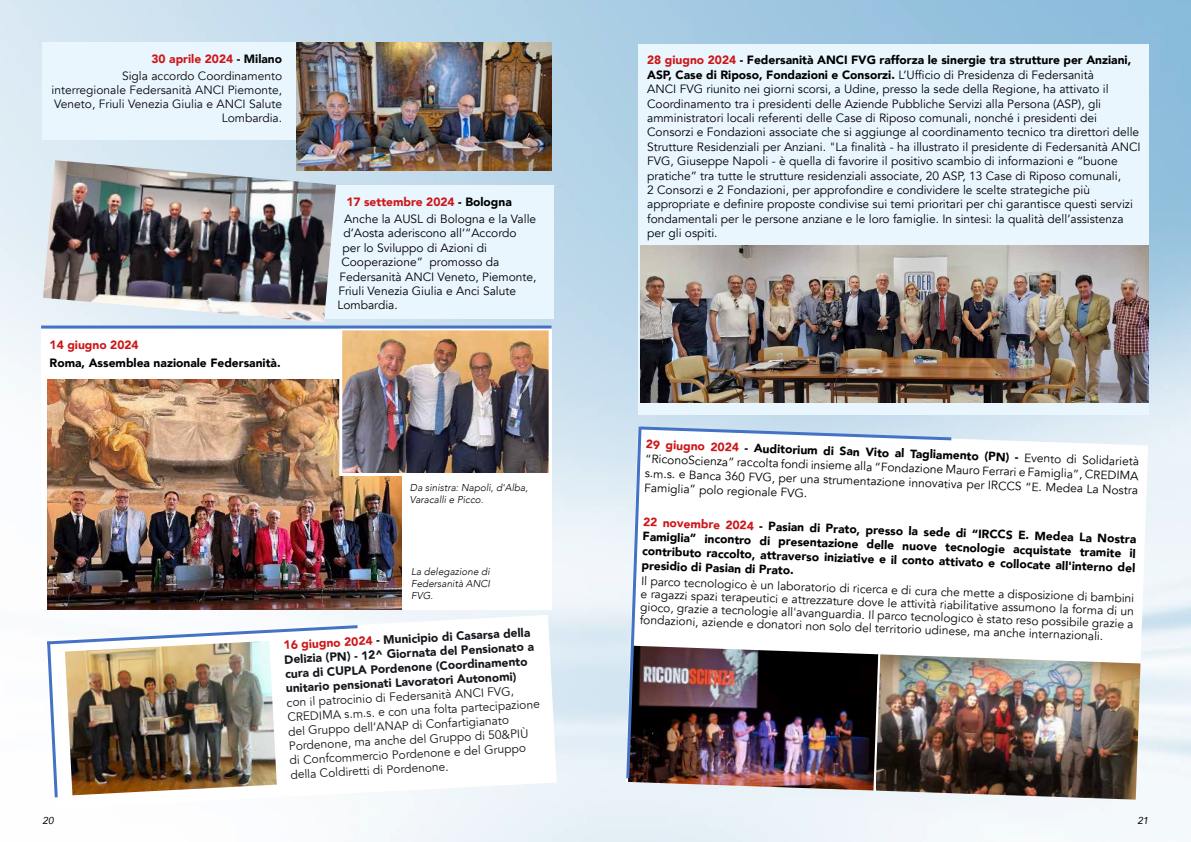
<style>
.page{position:relative;width:1191px;height:842px;background:#fff}
.page>*{position:absolute;margin:0;border:0;box-sizing:border-box;transform-origin:0 0}
.t1{font:12px/14.4px "Avenir";color:#000}
.t2{font:12px/12.9px "Avenir";color:#080809;text-align:right}
.t3{font:900 12px/14.4px "Avenir";color:#000;text-align:justify}
.t4{font:12px/14.4px "Avenir";color:#14171c}
.t5{font:900 12px/14.4px "Avenir";color:#14171c}
.t6{font:900 12px "Avenir";color:#cd1719}
.t7{font:italic 300 10px/12px "Avenir";color:#000}
.t8{font:italic 10px "Avenir";color:#000}
.s1{font-weight:900;color:#cd1719}
.s2{font-weight:900}
.s3{color:#cd1719}
.s4{color:#080809}
</style>
<div class="page">
<img style="left:0;top:0;width:1191px;height:842px">
<svg style="left:47px;top:615px;width:510px;height:194px"></svg>
<div style="left:41px;top:329px;width:510px;height:280px;background:#fff"></div>
<img style="left:47px;top:380px;width:355px;height:229px">
<img style="left:343px;top:331px;width:204px;height:141px">
<div style="left:339px;top:327px;width:212px;height:149px;border:3px solid #fff"></div>
<div style="left:43px;top:43px;width:507px;height:97px;background:#eaf6fe"></div>
<div style="left:277px;top:185px;width:276px;height:133px;background:#eaf6fe"></div>
<img style="left:296px;top:43px;width:256px;height:127px">
<img style="left:44px;top:623px;width:317px;height:177px">
<svg style="left:625px;top:428px;width:523px;height:372px"></svg>
<img style="left:628px;top:781px;width:247px;height:9px">
<img style="left:875px;top:654px;width:265px;height:146px">
<div style="left:638px;top:44px;width:511px;height:371px;background:#eaf6fe"></div>
<img style="left:640px;top:246px;width:508px;height:156px">
<hr style="left:41px;top:325px;width:510px;height:3px;background:#4472c4">
<img style="left:624px;top:424px;width:330px;height:357px">
<img style="left:43px;top:160px;width:293px;height:162px">
<p class="t2" style="left:122px;top:51px;width:162px;line-height:16.8px"><span class="s1">30 aprile 2024</span> <span class="s2">- Milano<br></span>Sigla accordo Coordinamento</p>
<p class="t2" style="left:52px;top:83px;width:232px;line-height:14px">interregionale Federsanità ANCI Piemonte,<br>Veneto, Friuli Venezia Giulia e ANCI Salute<br>Lombardia.</p>
<p class="t6" style="left:50px;top:335px;width:91px">14 giugno 2024</p>
<p class="t3" style="left:50px;top:355px;width:232px">Roma, Assemblea nazionale Federsanità.</p>
<p class="t1" style="left:344px;top:193px;width:193px;line-height:17.2px"><span class="s1">17 settembre 2024</span> <span class="s2">- Bologna<br></span>Anche la AUSL di Bologna e la Valle</p>
<p class="t1" style="left:343px;top:226px;width:175px">d’Aosta aderiscono all’“Accordo</p>
<p class="t1" style="left:342px;top:241px;width:146px">per lo Sviluppo di Azioni di</p>
<p class="t1" style="left:341px;top:255px;width:160px">Cooperazione” promosso da</p>
<p class="t1" style="left:339px;top:269px;width:199px">Federsanità ANCI Veneto, Piemonte,</p>
<p class="t1" style="left:338px;top:284px;width:179px">Friuli Venezia Giulia e Anci Salute</p>
<p class="t1" style="left:337px;top:298px;width:62px">Lombardia.</p>
<p class="t7" style="left:410px;top:482px;width:120px">Da sinistra: Napoli, d'Alba,<br>Varacalli e Picco.</p>
<p class="t7" style="left:411px;top:565px;width:80px;text-align:justify">La delegazione di Federsanità ANCI FVG.</p>
<p class="t5" style="left:283px;top:637px;width:251px;rotate:-3deg"><span class="s3">16 giugno 2024</span> <span class="s4">-</span> Municipio di Casarsa della Delizia (PN) - 12^ Giornata del Pensionato a cura di CUPLA Pordenone (Coordinamento unitario pensionati Lavoratori Autonomi)</p>
<p class="t4" style="left:286px;top:696px;width:254px;rotate:-3deg">con il patrocinio di Federsanità ANCI FVG, CREDIMA s.m.s. e con una folta partecipazione del Gruppo dell’ANAP di Confartigianato Pordenone, ma anche del Gruppo di 50&amp;PIÙ di Confcommercio Pordenone e del Gruppo della Coldiretti di Pordenone.</p>
<p class="t1" style="left:647px;top:53px;width:495px"><span class="s1">28 giugno 2024</span> <span class="s2">- Federsanità ANCI FVG rafforza le sinergie tra strutture per Anziani, ASP, Case di Riposo, Fondazioni e Consorzi.</span> L’Ufficio di Presidenza di Federsanità<br>ANCI FVG riunito nei giorni scorsi, a Udine, presso la sede della Regione, ha attivato il Coordinamento tra i presidenti delle Aziende Pubbliche Servizi alla Persona (ASP), gli amministratori locali referenti delle Case di Riposo comunali, nonché i presidenti dei Consorzi e Fondazioni associate che si aggiunge al coordinamento tecnico tra direttori delle Strutture Residenziali per Anziani. "La finalità - ha illustrato il presidente di Federsanità ANCI FVG, Giuseppe Napoli - è quella di favorire il positivo scambio di informazioni e “buone pratiche” tra tutte le strutture residenziali associate, 20 ASP, 13 Case di Riposo comunali,<br>2 Consorzi e 2 Fondazioni, per approfondire e condividere le scelte strategiche più appropriate e definire proposte condivise sui temi prioritari per chi garantisce questi servizi fondamentali per le persone anziane e le loro famiglie. In sintesi: la qualità dell’assistenza per gli ospiti.</p>
<p class="t1" style="left:646px;top:437px;width:495px;rotate:2deg"><span class="s1">29 giugno 2024</span> <span class="s2">- Auditorium di San Vito al Tagliamento (PN) -<br></span>“RiconoScienza” raccolta fondi insieme alla “Fondazione Mauro Ferrari e Famiglia”, CREDIMA</p>
<p class="t1" style="left:1024px;top:451px;width:116px;rotate:2deg">Evento di Solidarietà</p>
<p class="t1" style="left:645px;top:466px;width:495px;rotate:2deg">s.m.s. e Banca 360 FVG, per una strumentazione innovativa per IRCCS “E. Medea La Nostra<br>Famiglia” polo regionale FVG.</p>
<p class="t3" style="left:643px;top:514px;width:495px;rotate:2deg"><span class="s3">22 novembre 2024</span> - Pasian di Prato, presso la sede di “IRCCS E. Medea La Nostra Famiglia” incontro di presentazione delle nuove tecnologie acquistate tramite il contributo raccolto, attraverso iniziative e il conto attivato e collocate all'interno del presidio di Pasian di Prato.</p>
<p class="t2" style="left:641px;top:575px;width:495px;text-align:justify;rotate:2deg">Il parco tecnologico è un laboratorio di ricerca e di cura che mette a disposizione di bambini e ragazzi spazi terapeutici e attrezzature dove le attività riabilitative assumono la forma di un gioco, grazie a tecnologie all'avanguardia. Il parco tecnologico è stato reso possibile grazie a fondazioni, aziende e donatori non solo del territorio udinese, ma anche internazionali.</p>
<p class="t8" style="left:43px;top:814px;width:13px">20</p>
<p class="t8" style="left:1137px;top:814px;width:13px">21</p>
</div>
